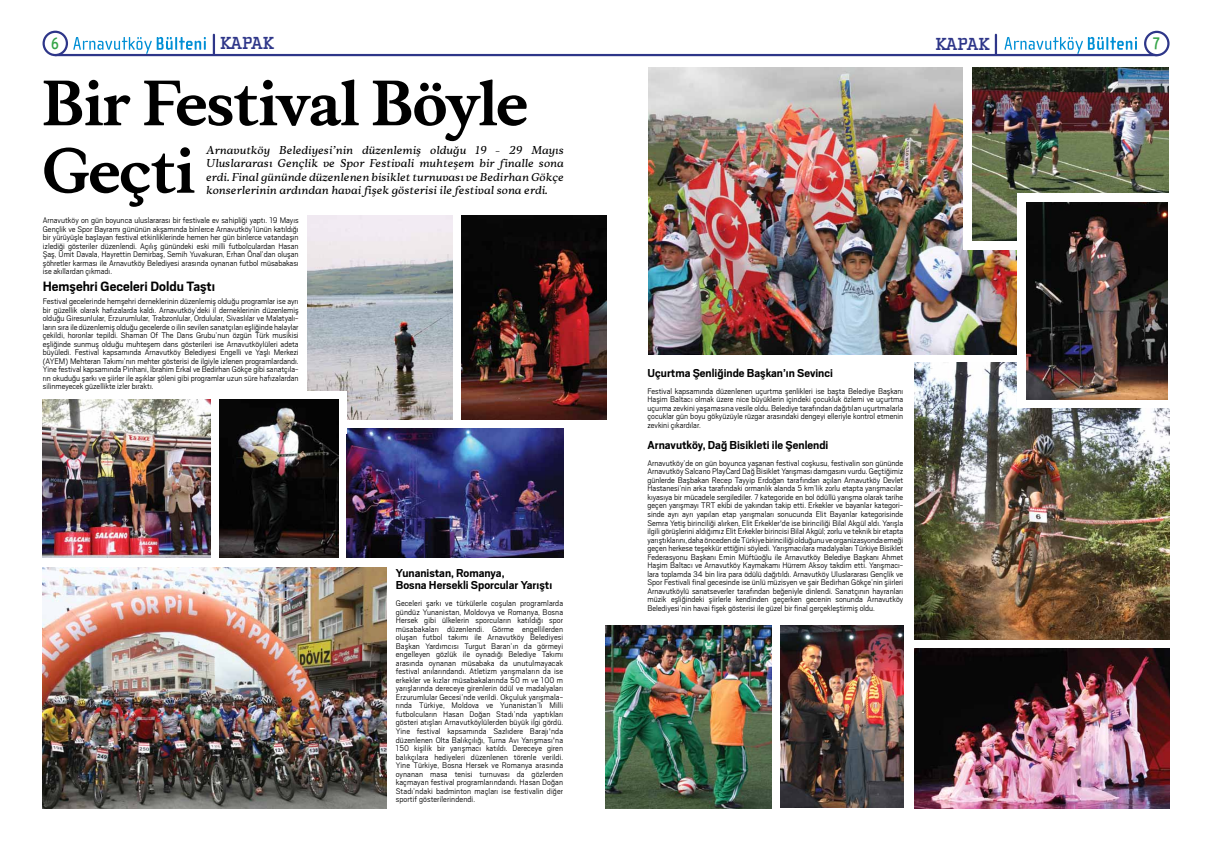
<style>
.page{position:relative;width:1212px;height:851px;background:#fff}
.page>*{position:absolute;margin:0;border:0;box-sizing:border-box;transform-origin:0 0}
.t1{font:700 58.65px/67.4px "Musee";letter-spacing:-.01em;color:#000}
.t2{font:700 18px "Cholla Slab UN";letter-spacing:-.015em;color:#2e3689}
.t3{font:16.5px "Interstate Con T Bold";color:#35a448}
.t4{font:700 15px "Scout TRU";color:#000}
.t5{font:700 12.75px/12.8px "Scout TRU";color:#000}
.t6{font:italic 10.5px/13.5px "Musee";letter-spacing:.01em;color:#000;text-align:justify}
.t7{font:300 9px/8.5px "Scout TRU";color:#000;text-align:justify}
</style>
<div class="page">
<hr style="left:56px;top:54px;width:1100px;height:2px;background:#2e3689">
<div style="left:1144px;top:31px;width:25px;height:25px;border:2px solid #2e3689;border-radius:50%"></div>
<svg style="left:73px;top:37px;width:133px;height:17px"></svg>
<svg style="left:1004px;top:37px;width:133px;height:17px"></svg>
<svg style="left:213px;top:35px;width:2px;height:19px"></svg>
<svg style="left:995px;top:35px;width:2px;height:19px"></svg>
<div style="left:43px;top:31px;width:25px;height:25px;border:2px solid #2e3689;border-radius:50%"></div>
<img style="left:648px;top:67px;width:369px;height:287px">
<img style="left:461px;top:215px;width:145px;height:204px">
<div style="left:963px;top:67px;width:206px;height:182px;background:#fff"></div>
<img style="left:972px;top:67px;width:196px;height:173px">
<img style="left:347px;top:429px;width:216px;height:128px">
<img style="left:308px;top:215px;width:144px;height:204px">
<div style="left:281px;top:391px;width:66px;height:43px;background:#fff"></div>
<img style="left:219px;top:400px;width:119px;height:157px">
<img style="left:43px;top:400px;width:167px;height:157px">
<img style="left:43px;top:567px;width:343px;height:241px">
<img style="left:914px;top:648px;width:255px;height:160px">
<img style="left:606px;top:625px;width:165px;height:183px">
<img style="left:781px;top:625px;width:123px;height:182px">
<img style="left:914px;top:362px;width:255px;height:277px">
<div style="left:1017px;top:193px;width:163px;height:215px;background:#fff"></div>
<img style="left:1026px;top:202px;width:142px;height:197px">
<h3 class="t3" style="left:51px;top:34px;width:9px">6</h3>
<h2 class="t2" style="left:220px;top:33px;width:56px">KAPAK</h2>
<h2 class="t2" style="left:935px;top:34px;width:56px">KAPAK</h2>
<h3 class="t3" style="left:1153px;top:34px;width:9px">7</h3>
<h1 class="t1" style="left:43px;top:72px;width:487px">Bir Festival Böyle<br>Geçti</h1>
<p class="t6" style="left:206px;top:143px;width:359px">Arnavutköy Belediyesi’nin düzenlemiş olduğu 19 - 29 Mayıs Uluslararası Gençlik ve Spor Festivali muhteşem bir finalle sona erdi. Final gününde düzenlenen bisiklet turnuvası ve Bedirhan Gökçe konserlerinin ardından havai fişek gösterisi ile festival sona erdi.</p>
<p class="t7" style="left:43px;top:216px;width:257px">Arnavutköy on gün boyunca uluslararası bir festivale ev sahipliği yaptı. 19 Mayıs Gençlik ve Spor Bayramı gününün akşamında binlerce Arnavutköy’lünün katıldığı bir yürüyüşle başlayan festival etkinliklerinde hemen her gün binlerce vatandaşın izlediği gösteriler düzenlendi. Açılış günündeki eski milli futbolculardan Hasan Şaş, Ümit Davala, Hayrettin Demirbaş, Semih Yuvakuran, Erhan Önal’dan oluşan şöhretler karması ile Arnavutköy Belediyesi arasında oynanan futbol müsabakası ise akıllardan çıkmadı.</p>
<h3 class="t4" style="left:43px;top:279px;width:174px">Hemşehri Geceleri Doldu Taştı</h3>
<p class="t7" style="left:43px;top:297px;width:257px">Festival gecelerinde hemşehri derneklerinin düzenlemiş olduğu programlar ise ayrı bir güzellik olarak hafızalarda kaldı. Arnavutköy’deki il derneklerinin düzenlemiş olduğu Giresunlular, Erzurumlular, Trabzonlular, Ordulular, Sivaslılar ve Malatyalı&shy;ların sıra ile düzenlemiş olduğu gecelerde o ilin sevilen sanatçıları eşliğinde halaylar çekildi, horonlar tepildi. Shaman Of The Dans Grubu’nun özgün Türk musikisi eşliğinde sunmuş olduğu muhteşem dans gösterileri ise Arnavutköylüleri adeta büyüledi. Festival kapsamında Arnavutköy Belediyesi Engelli ve Yaşlı Merkezi (AYEM) Mehteran Takımı’nın mehter gösterisi de ilgiyle izlenen programlardandı.<br>Yine festival kapsamında Pinhani, İbrahim Erkal ve Bedirhan Gökçe gibi sanatçıla&shy;rın okuduğu şarkı ve şiirler ile aşıklar şöleni gibi programlar uzun süre hafızalardan silinmeyecek güzellikte izler bıraktı.</p>
<h3 class="t5" style="left:647px;top:366px;width:187px">Uçurtma Şenliğinde Başkan’ın Sevinci</h3>
<p class="t7" style="left:647px;top:386px;width:257px">Festival kapsamında düzenlenen uçurtma şenlikleri ise başta Belediye Başkanı Haşim Baltacı olmak üzere nice büyüklerin içindeki çocukluk özlemi ve uçurtma uçurma zevkini yaşamasına vesile oldu. Belediye tarafından dağıtılan uçurtmalarla çocuklar gün boyu gökyüzüyle rüzgar arasındaki dengeyi elleriyle kontrol etmenin zevkini çıkardılar.</p>
<h3 class="t5" style="left:647px;top:438px;width:182px">Arnavutköy, Dağ Bisikleti ile Şenlendi</h3>
<p class="t7" style="left:647px;top:459px;width:257px">Arnavutköy’de on gün boyunca yaşanan festival coşkusu, festivalin son gününde Arnavutköy Salcano PlayCard Dağ Bisiklet Yarışması damgasını vurdu. Geçtiğimiz günlerde Başbakan Recep Tayyip Erdoğan tarafından açılan Arnavutköy Devlet Hastanesi’nin arka tarafındaki ormanlık alanda 5 km’lik zorlu etapta yarışmacılar kıyasıya bir mücadele sergilediler. 7 kategoride en bol ödüllü yarışma olarak tarihe geçen yarışmayı TRT ekibi de yakından takip etti. Erkekler ve bayanlar kategori&shy;sinde ayrı ayrı yapılan etap yarışmaları sonucunda Elit Bayanlar kategorisinde Semra Yetiş birinciliği alırken, Elit Erkekler'de ise birinciliği Bilal Akgül aldı. Yarışla ilgili görüşlerini aldığımız Elit Erkekler birincisi Bilal Akgül; zorlu ve teknik bir etapta yarıştıklarını, daha önceden de Türkiye birinciliği olduğunu ve organizasyonda emeği geçen herkese teşekkür ettiğini söyledi. Yarışmacılara madalyaları Türkiye Bisiklet Federasyonu Başkanı Emin Müftüoğlu ile Arnavutköy Belediye Başkanı Ahmet Haşim Baltacı ve Arnavutköy Kaymakamı Hürrem Aksoy takdim etti. Yarışmacı&shy;lara toplamda 34 bin lira para ödülü dağıtıldı. Arnavutköy Uluslararası Gençlik ve Spor Festivali final gecesinde ise ünlü müzisyen ve şair Bedirhan Gökçe’nin şiirleri Arnavutköylü sanatseverler tarafından beğeniyle dinlendi. Sanatçının hayranları müzik eşliğindeki şiirlerle kendinden geçerken gecenin sonunda Arnavutköy Belediyesi’nin havai fişek gösterisi ile güzel bir final gerçekleştirmiş oldu.</p>
<h3 class="t5" style="left:396px;top:566px;width:158px">Yunanistan, Romanya,<br>Bosna Hersekli Sporcular Yarıştı</h3>
<p class="t7" style="left:396px;top:599px;width:169px">Geceleri şarkı ve türkülerle coşulan programlarda gündüz Yunanistan, Moldovya ve Romanya, Bosna Hersek gibi ülkelerin sporcuların katıldığı spor müsabakaları düzenlendi. Görme engellilerden oluşan futbol takımı ile Arnavutköy Belediyesi Başkan Yardımcısı Turgut Baran’ın da görmeyi engelleyen gözlük ile oynadığı Belediye Takımı arasında oynanan müsabaka da unutulmayacak festival anılarındandı. Atletizm yarışmaların da ise erkekler ve kızlar müsabakalarında 50 m ve 100 m yarışlarında dereceye girenlerin ödül ve madalyaları Erzurumlular Gecesi’nde verildi. Okçuluk yarışmala&shy;rında Türkiye, Moldova ve Yunanistan’lı Milli futbolcuların Hasan Doğan Stadı’nda yaptıkları gösteri atışları Arnavutköylülerden büyük ilgi gördü.<br>Yine festival kapsamında Sazlıdere Barajı'nda düzenlenen Olta Balıkçılığı, Turna Avı Yarışması'na 150 kişilik bir yarışmacı katıldı. Dereceye giren balıkçılara hediyeleri düzenlenen törenle verildi.<br>Yine Türkiye, Bosna Hersek ve Romanya arasında oynanan masa tenisi turnuvası da gözlerden kaçmayan festival programlarındandı. Hasan Doğan Stadı’ndaki badminton maçları ise festivalin diğer sportif gösterilerindendi.</p>
</div>
